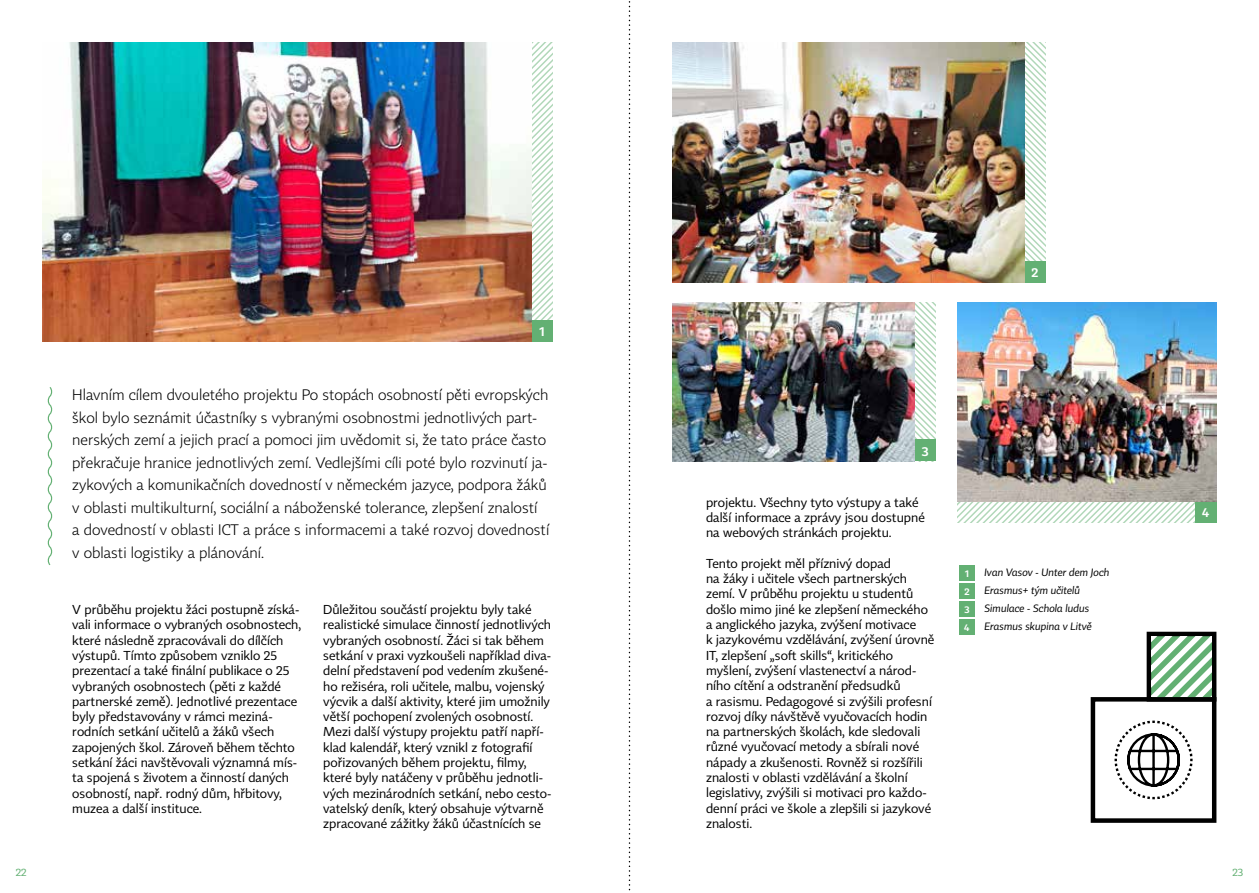
<style>
.page{position:relative;width:1259px;height:893px;background:#fff}
.page>*{position:absolute;margin:0;border:0;box-sizing:border-box;transform-origin:0 0}
.t1{font:300 15px/22.5px "Tabac Sans";color:#000}
.t2{font:12.75px/15.3px "Tabac Sans";color:#000}
.t3{font:600 12.75px "Tabac Sans";color:#fff}
.t4{font:italic 10.5px "Tabac Sans";color:#000}
.t5{font:10.5px "Tabac Sans";color:#63b073}
.t6{font:600 9.6px "Tabac Sans";color:#fff}
</style>
<div class="page">
<svg style="left:1024px;top:43px;width:21px;height:218px"></svg>
<svg style="left:914px;top:302px;width:21px;height:138px"></svg>
<svg style="left:957px;top:501px;width:238px;height:21px"></svg>
<svg style="left:531px;top:43px;width:22px;height:277px"></svg>
<div style="left:531px;top:320px;width:22px;height:22px;background:#63b073"></div>
<div style="left:1024px;top:261px;width:21px;height:21px;background:#63b073"></div>
<div style="left:914px;top:440px;width:21px;height:21px;background:#63b073"></div>
<div style="left:1195px;top:501px;width:21px;height:21px;background:#63b073"></div>
<img style="left:672px;top:43px;width:352px;height:239px">
<img style="left:672px;top:302px;width:242px;height:159px">
<img style="left:957px;top:302px;width:259px;height:199px">
<img style="left:43px;top:43px;width:488px;height:299px">
<svg style="left:47px;top:387px;width:6px;height:178px"></svg>
<div style="left:959px;top:565px;width:16px;height:16px;background:#63b073"></div>
<div style="left:959px;top:583px;width:16px;height:16px;background:#63b073"></div>
<div style="left:959px;top:601px;width:16px;height:16px;background:#63b073"></div>
<div style="left:959px;top:619px;width:16px;height:16px;background:#63b073"></div>
<div style="left:1090px;top:697px;width:126px;height:126px;background:#fff;border:4px solid #000"></div>
<svg style="left:1146px;top:632px;width:70px;height:70px"></svg>
<svg style="left:1152px;top:637px;width:59px;height:59px"></svg>
<svg style="left:1114px;top:720px;width:79px;height:80px"></svg>
<svg style="left:629px;top:1px;width:1px;height:890px"></svg>
<p class="t3" style="left:539px;top:324px;width:7px">1</p>
<p class="t1" style="left:72px;top:384px;width:478px">Hlavním cílem dvouletého projektu Po stopách osobností pěti evropských škol bylo seznámit účastníky s vybranými osobnostmi jednotlivých part&shy;nerských zemí a jejich prací a pomoci jim uvědomit si, že tato práce často překračuje hranice jednotlivých zemí. Vedlejšími cíli poté bylo rozvinutí ja&shy;zykových a komunikačních dovedností v německém jazyce, podpora žáků v oblasti multikulturní, sociální a náboženské tolerance, zlepšení znalostí<br>a dovedností v oblasti ICT a práce s informacemi a také rozvoj dovedností v oblasti logistiky a plánování.</p>
<p class="t2" style="left:72px;top:602px;width:230px">V průběhu projektu žáci postupně získá&shy;vali informace o vybraných osobnostech, které následně zpracovávali do dílčích výstupů. Tímto způsobem vzniklo 25 prezentací a také finální publikace o 25 vybraných osobnostech (pěti z každé partnerské země). Jednotlivé prezentace byly představovány v rámci meziná&shy;rodních setkání učitelů a žáků všech zapojených škol. Zároveň během těchto setkání žáci navštěvovali významná mís&shy;ta spojená s životem a činností daných osobností, např. rodný dům, hřbitovy, muzea a další instituce.</p>
<p class="t2" style="left:323px;top:602px;width:230px">Důležitou součástí projektu byly také realistické simulace činností jednotlivých vybraných osobností. Žáci si tak během setkání v praxi vyzkoušeli například diva&shy;delní představení pod vedením zkušené&shy;ho režiséra, roli učitele, malbu, vojenský výcvik a další aktivity, které jim umožnily větší pochopení zvolených osobností.<br>Mezi další výstupy projektu patří napří&shy;klad kalendář, který vznikl z fotografií pořizovaných během projektu, filmy, které byly natáčeny v průběhu jednotli&shy;vých mezinárodních setkání, nebo cesto&shy;vatelský deník, který obsahuje výtvarně zpracované zážitky žáků účastnících se</p>
<p class="t3" style="left:1031px;top:265px;width:8px">2</p>
<p class="t3" style="left:921px;top:443px;width:8px">3</p>
<p class="t2" style="left:706px;top:495px;width:220px">projektu. Všechny tyto výstupy a také další informace a zprávy jsou dostupné na webových stránkách projektu.</p>
<p class="t2" style="left:706px;top:556px;width:230px">Tento projekt měl příznivý dopad<br>na žáky i učitele všech partnerských zemí. V průběhu projektu u studentů došlo mimo jiné ke zlepšení německého a anglického jazyka, zvýšení motivace<br>k jazykovému vzdělávání, zvýšení úrovně IT, zlepšení „soft skills“, kritického myšlení, zvýšení vlastenectví a národ&shy;ního cítění a odstranění předsudků<br>a rasismu. Pedagogové si zvýšili profesní rozvoj díky návštěvě vyučovacích hodin na partnerských školách, kde sledovali různé vyučovací metody a sbírali nové nápady a zkušenosti. Rovněž si rozšířili znalosti v oblasti vzdělávání a školní legislativy, zvýšili si motivaci pro každo&shy;denní práci ve škole a zlepšili si jazykové znalosti.</p>
<p class="t6" style="left:965px;top:567px;width:5px">1</p>
<p class="t4" style="left:984px;top:566px;width:126px">Ivan Vasov - Unter dem Joch</p>
<p class="t6" style="left:964px;top:585px;width:7px">2</p>
<p class="t4" style="left:984px;top:584px;width:97px">Erasmus+ tým učitelů</p>
<p class="t6" style="left:964px;top:603px;width:7px">3</p>
<p class="t4" style="left:984px;top:602px;width:106px">Simulace - Schola ludus</p>
<p class="t6" style="left:964px;top:621px;width:7px">4</p>
<p class="t4" style="left:984px;top:620px;width:109px">Erasmus skupina v Litvě</p>
<p class="t3" style="left:1202px;top:504px;width:9px">4</p>
<p class="t5" style="left:16px;top:866px;width:12px">22</p>
<p class="t5" style="left:1232px;top:866px;width:12px">23</p>
</div>
